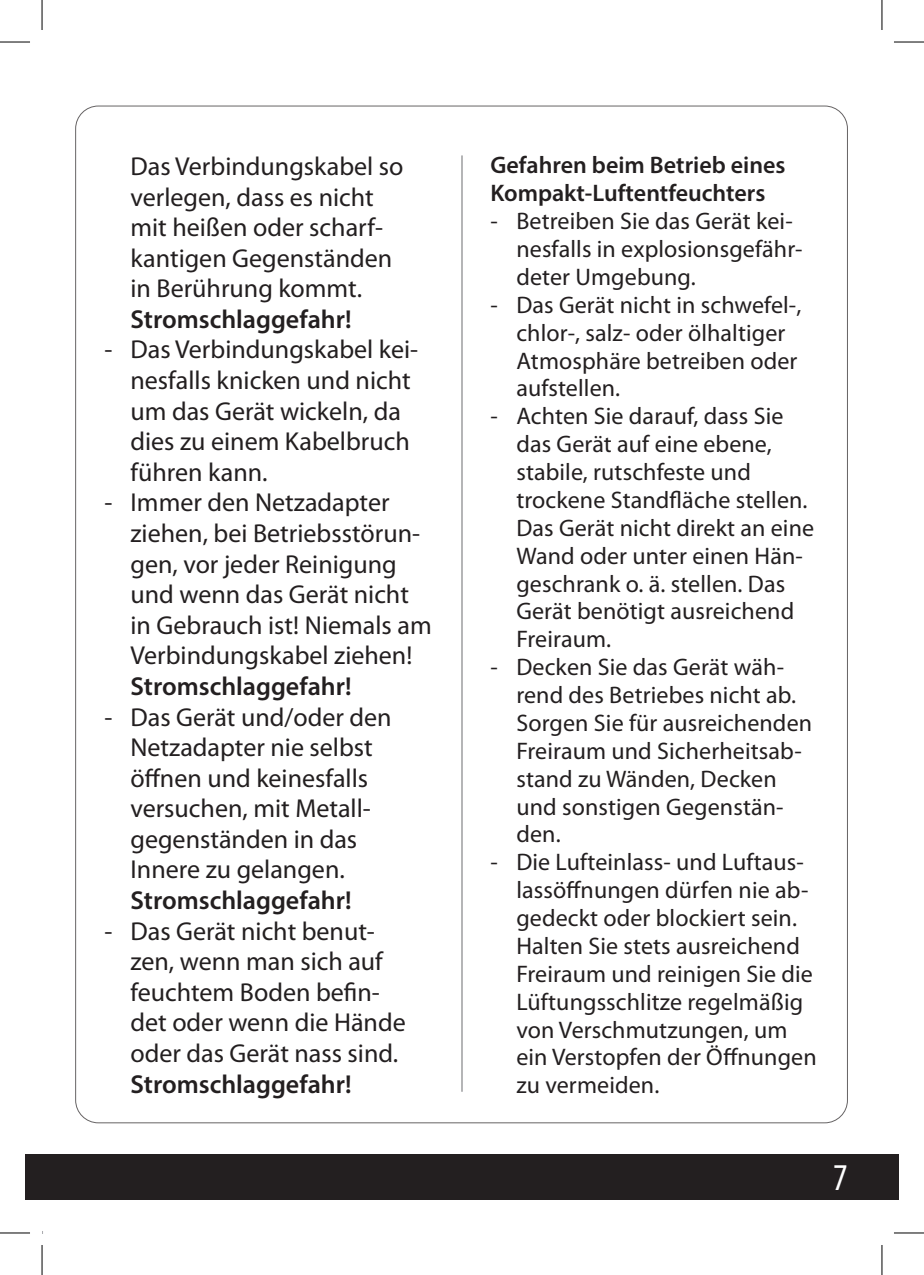
<style>
.page{position:relative;width:924px;height:1275px;background:#fff}
.page>*{position:absolute;margin:0;border:0;box-sizing:border-box;transform-origin:0 0}
.t1{font:condensed 38px "Myriad Pro";color:#fff}
.t2{font:26px/30.6px "Myriad Pro";color:#231f20}
.t3{font:600 26px "Myriad Pro";color:#231f20}
.t4{font:24px/27.8px "Myriad Pro";letter-spacing:.005em;color:#231f20}
.t5{font:600 24px/27.8px "Myriad Pro";color:#231f20}
</style>
<div class="page">
<div style="left:25px;top:1154px;width:873px;height:45px;background:#231f20"></div>
<hr style="left:461px;top:155px;width:1px;height:936px;background:#6c6d70">
<hr style="left:0;top:42px;width:30px;height:1px;background:#000">
<hr style="left:893px;top:42px;width:30px;height:1px;background:#000">
<hr style="left:0;top:1232px;width:30px;height:1px;background:#000">
<hr style="left:893px;top:1232px;width:30px;height:1px;background:#000">
<hr style="left:42px;top:0;width:1px;height:30px;background:#000">
<hr style="left:42px;top:1245px;width:1px;height:30px;background:#000">
<hr style="left:881px;top:0;width:1px;height:30px;background:#000">
<hr style="left:881px;top:1245px;width:1px;height:30px;background:#000">
<p class="t2" style="left:130px;top:151px;width:274px">Das Verbindungskabel so verlegen, dass es nicht mit heißen oder scharf&shy;kantigen Gegenständen in Berührung kommt.</p>
<p class="t3" style="left:130px;top:302px;width:222px">Stromschlaggefahr!</p>
<p class="t2" style="left:130px;top:335px;width:289px;text-indent:-26px">- Das Verbindungskabel kei&shy;nesfalls knicken und nicht um das Gerät wickeln, da dies zu einem Kabelbruch führen kann.</p>
<p class="t2" style="left:130px;top:488px;width:302px;text-indent:-26px">- Immer den Netzadapter ziehen, bei Betriebsstörun&shy;gen, vor jeder Reinigung und wenn das Gerät nicht in Gebrauch ist! Niemals am<br>Verbindungskabel ziehen!</p>
<p class="t3" style="left:130px;top:669px;width:222px">Stromschlaggefahr!</p>
<p class="t2" style="left:130px;top:702px;width:262px;text-indent:-26px">- Das Gerät und/oder den<br>Netzadapter nie selbst öffnen und keinesfalls versuchen, mit Metall&shy;gegenständen in das<br>Innere zu gelangen.</p>
<p class="t3" style="left:130px;top:883px;width:222px">Stromschlaggefahr!</p>
<p class="t2" style="left:130px;top:916px;width:276px;text-indent:-26px">- Das Gerät nicht benut&shy;zen, wenn man sich auf feuchtem Boden befin&shy;det oder wenn die Hände oder das Gerät nass sind.</p>
<p class="t3" style="left:130px;top:1067px;width:222px">Stromschlaggefahr!</p>
<p class="t5" style="left:490px;top:151px;width:296px">Gefahren beim Betrieb eines<br>Kompakt-Luftentfeuchters</p>
<p class="t4" style="left:516px;top:208px;width:287px;text-indent:-26px">- Betreiben Sie das Gerät kei&shy;nesfalls in explosionsgefähr&shy;deter Umgebung.</p>
<p class="t4" style="left:516px;top:291px;width:286px;text-indent:-26px">- Das Gerät nicht in schwefel-, chlor-, salz- oder ölhaltiger<br>Atmosphäre betreiben oder aufstellen.</p>
<p class="t4" style="left:516px;top:403px;width:299px;text-indent:-26px">- Achten Sie darauf, dass Sie das Gerät auf eine ebene, stabile, rutschfeste und trockene Standfläche stellen.<br>Das Gerät nicht direkt an eine<br>Wand oder unter einen Hän&shy;geschrank o. ä. stellen. Das<br>Gerät benötigt ausreichend<br>Freiraum.</p>
<p class="t4" style="left:516px;top:653px;width:297px;text-indent:-26px">- Decken Sie das Gerät wäh&shy;rend des Betriebes nicht ab.<br>Sorgen Sie für ausreichenden<br>Freiraum und Sicherheitsab&shy;stand zu Wänden, Decken und sonstigen Gegenstän&shy;den.</p>
<p class="t4" style="left:516px;top:849px;width:302px;text-indent:-26px">- Die Lufteinlass- und Luftaus&shy;lassöffnungen dürfen nie ab&shy;gedeckt oder blockiert sein.<br>Halten Sie stets ausreichend<br>Freiraum und reinigen Sie die<br>Lüftungsschlitze regelmäßig von Verschmutzungen, um ein Verstopfen der Öffnungen zu vermeiden.</p>
<h1 class="t1" style="left:832px;top:1154px;width:16px">7</h1>
</div>
